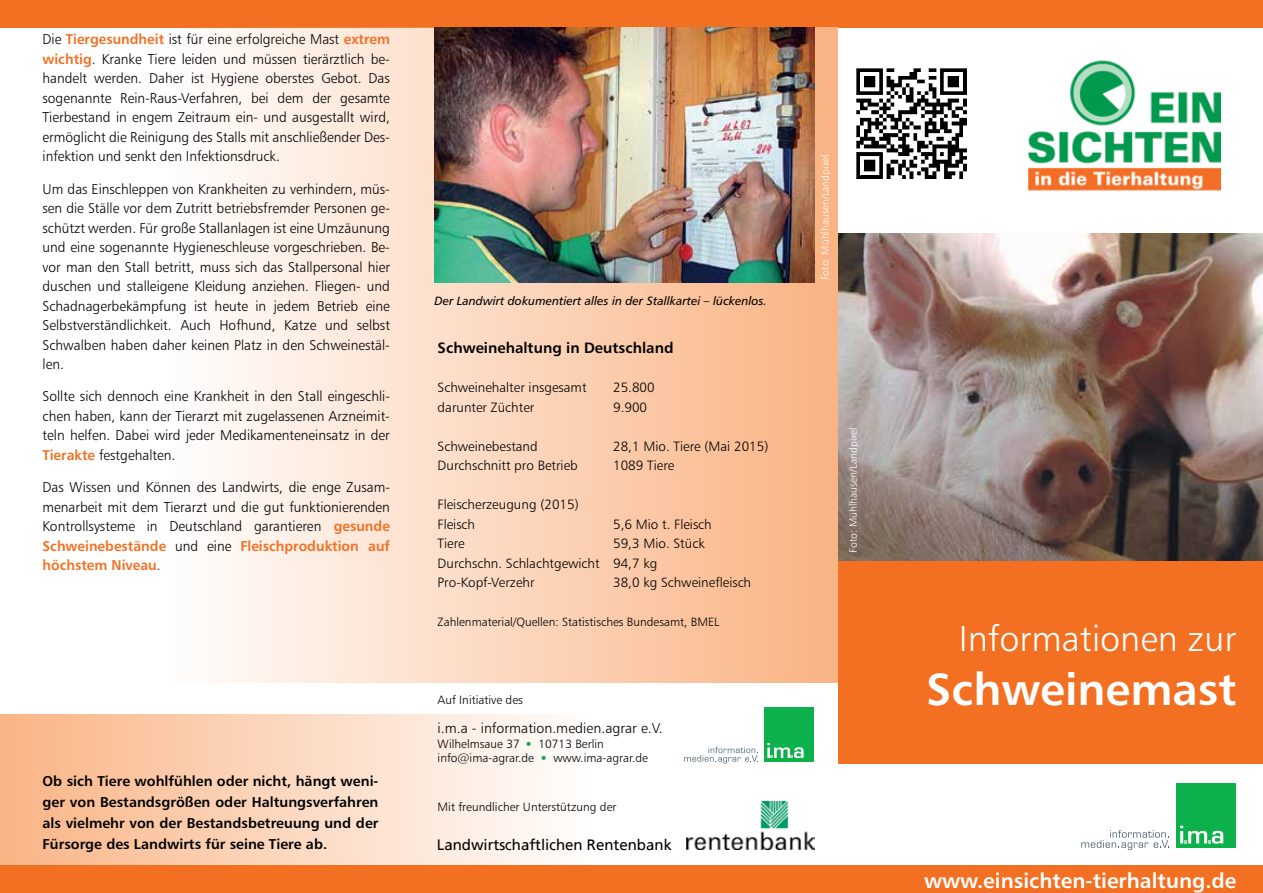
<style>
.page{position:relative;width:1263px;height:893px;background:#fff}
.page>*{position:absolute;margin:0;border:0;box-sizing:border-box;transform-origin:0 0}
.t1{font:45px "Humanist 777 BT Bold B";color:#fff}
.t2{font:36px "Humanist 777 BT Light B";color:#fff}
.t3{font:21px "Humanist 777 BT Bold B";color:#fff}
.t4{font:15px "Frutiger Linotype";color:#000}
.t5{font:15px "Humanist 777 BT Bold B";color:#000}
.t6{font:14.25px/19.5px "Humanist 777 BT Light B";color:#000;text-align:justify}
.t7{font:14.25px/21px "Humanist 777 BT Bold B";color:#000;text-align:justify}
.t8{font:14.25px/19.5px "Humanist 777 BT Bold B";color:#f36f21}
.t9{font:13.5px/19.5px "Humanist 777 BT Light B";color:#000}
.t10{font:12px/14.4px "Humanist 777 BT Light B";color:#000}
.t11{font:12px "Humanist 777 BT Italic B";color:#000}
.t12{font:10.5px "Humanist 777 BT Light B";color:#fff}
.s1{font-family:"Humanist 777 BT Bold B";color:#f36f21}
.s2{font-family:"Humanist 777 BT Light B";color:#000}
.s3{font-family:"Frutiger Linotype";color:#0db14b}
</style>
<div class="page">
<div style="left:0;top:0;width:1263px;height:28px;background:#f36f21"></div>
<div style="left:169px;top:27px;width:669px;height:655px;background:linear-gradient(to right,#fefefd,#fab383)"></div>
<div style="left:0;top:714px;width:587px;height:179px;background:linear-gradient(to right,#fab485,#fefefd)"></div>
<svg style="left:1081px;top:830px;width:88px;height:20px"></svg>
<div style="left:1176px;top:783px;width:59px;height:65px;background:#0db14b"></div>
<svg style="left:1180px;top:826px;width:43px;height:18px"></svg>
<img style="left:1028px;top:60px;width:192px;height:131px">
<div style="left:838px;top:561px;width:425px;height:202px;background:#f36f21"></div>
<div style="left:0;top:865px;width:1263px;height:28px;background:#f36f21"></div>
<img style="left:687px;top:801px;width:127px;height:49px">
<svg style="left:684px;top:747px;width:74px;height:16px"></svg>
<div style="left:764px;top:708px;width:50px;height:54px;background:#0db14b"></div>
<svg style="left:767px;top:743px;width:37px;height:15px"></svg>
<img style="left:838px;top:233px;width:425px;height:328px">
<img style="left:434px;top:27px;width:380px;height:255px">
<img style="left:857px;top:69px;width:109px;height:109px">
<p class="t6" style="left:43px;top:30px;width:349px">Die <span class="s1">Tiergesundheit</span> ist für eine erfolgreiche Mast <span class="s1">extrem wichtig</span>. Kranke Tiere leiden und müssen tierärztlich be&shy;handelt werden. Daher ist Hygiene oberstes Gebot. Das sogenannte Rein-Raus-Verfahren, bei dem der gesamte Tierbestand in engem Zeitraum ein- und ausgestallt wird, ermöglicht die Reinigung des Stalls mit anschließender Des&shy;infektion und senkt den Infektionsdruck.</p>
<p class="t6" style="left:43px;top:179px;width:349px">Um das Einschleppen von Krankheiten zu verhindern, müs&shy;sen die Ställe vor dem Zutritt betriebsfremder Personen ge&shy;schützt werden. Für große Stallanlagen ist eine Umzäunung und eine sogenannte Hygieneschleuse vorgeschrieben. Be&shy;vor man den Stall betritt, muss sich das Stallpersonal hier duschen und stalleigene Kleidung anziehen. Fliegen- und Schadnagerbekämpfung ist heute in jedem Betrieb eine Selbstverständlichkeit. Auch Hofhund, Katze und selbst Schwalben haben daher keinen Platz in den Schweinestäl&shy;len.</p>
<p class="t6" style="left:43px;top:386px;width:349px">Sollte sich dennoch eine Krankheit in den Stall eingeschli&shy;chen haben, kann der Tierarzt mit zugelassenen Arzneimit&shy;teln helfen. Dabei wird jeder Medikamenteneinsatz in der <span class="s1">Tierakte</span> festgehalten.</p>
<p class="t6" style="left:43px;top:477px;width:349px">Das Wissen und Können des Landwirts, die enge Zusam&shy;menarbeit mit dem Tierarzt und die gut funktionierenden Kontrollsysteme in Deutschland garantieren <span class="s1">gesunde</span></p>
<p class="t8" style="left:43px;top:536px;width:349px">Schweinebestände <span class="s2">und eine</span> Fleischproduktion auf höchstem Niveau<span class="s2">.</span></p>
<p class="t7" style="left:43px;top:770px;width:337px">Ob sich Tiere wohlfühlen oder nicht, hängt weni&shy;ger von Bestandsgrößen oder Haltungsverfahren als vielmehr von der Bestandsbetreuung und der Fürsorge des Landwirts für seine Tiere ab.</p>
<p class="t11" style="left:434px;top:293px;width:334px">Der Landwirt dokumentiert alles in der Stallkartei – lückenlos.</p>
<p class="t5" style="left:438px;top:338px;width:237px">Schweinehaltung in Deutschland</p>
<p class="t9" style="left:438px;top:377px;width:150px">Schweinehalter insgesamt</p>
<p class="t9" style="left:613px;top:377px;width:43px">25.800</p>
<p class="t9" style="left:438px;top:397px;width:98px">darunter Züchter</p>
<p class="t9" style="left:613px;top:397px;width:36px">9.900</p>
<p class="t9" style="left:438px;top:436px;width:102px">Schweinebestand</p>
<p class="t9" style="left:613px;top:436px;width:157px">28,1 Mio. Tiere (Mai 2015)</p>
<p class="t9" style="left:438px;top:455px;width:142px">Durchschnitt pro Betrieb</p>
<p class="t9" style="left:613px;top:455px;width:63px">1089 Tiere</p>
<p class="t9" style="left:438px;top:494px;width:143px">Fleischerzeugung (2015)<br>Fleisch</p>
<p class="t9" style="left:613px;top:514px;width:100px">5,6 Mio t. Fleisch</p>
<p class="t9" style="left:438px;top:533px;width:268px;text-indent:176px">59,3 Mio. Stück<br>Durchschn. Schlachtgewicht 94,7 kg<br>Pro-Kopf-Verzehr</p>
<p class="t9" style="left:438px;top:533px;width:29px">Tiere</p>
<p class="t9" style="left:613px;top:572px;width:140px">38,0 kg Schweinefleisch</p>
<p class="t10" style="left:438px;top:615px;width:283px">Zahlenmaterial/Quellen: Statistisches Bundesamt, BMEL</p>
<p class="t10" style="left:438px;top:692px;width:87px">Auf Initiative des</p>
<p class="t6" style="left:438px;top:718px;width:227px">i.m.a - information.medien.agrar e.V.</p>
<p class="t10" style="left:438px;top:736px;width:212px">Wilhelmsaue 37 <span class="s3">•</span> 10713 Berlin info@ima-agrar.de <span class="s3">•</span> www.ima-agrar.de</p>
<p class="t10" style="left:438px;top:799px;width:180px">Mit freundlicher Unterstützung der</p>
<p class="t4" style="left:437px;top:835px;width:237px">Landwirtschaftlichen Rentenbank</p>
<p class="t12" style="left:818px;top:280px;width:127px;rotate:-90deg">Foto: Mühlhausen/Landpixel</p>
<p class="t12" style="left:847px;top:553px;width:127px;rotate:-90deg">Foto: Mühlhausen/Landpixel</p>
<h2 class="t2" style="left:959px;top:616px;width:279px">Informationen zur</h2>
<h1 class="t1" style="left:926px;top:661px;width:312px">Schweinemast</h1>
<h3 class="t3" style="left:924px;top:867px;width:314px">www.einsichten-tierhaltung.de</h3>
</div>
